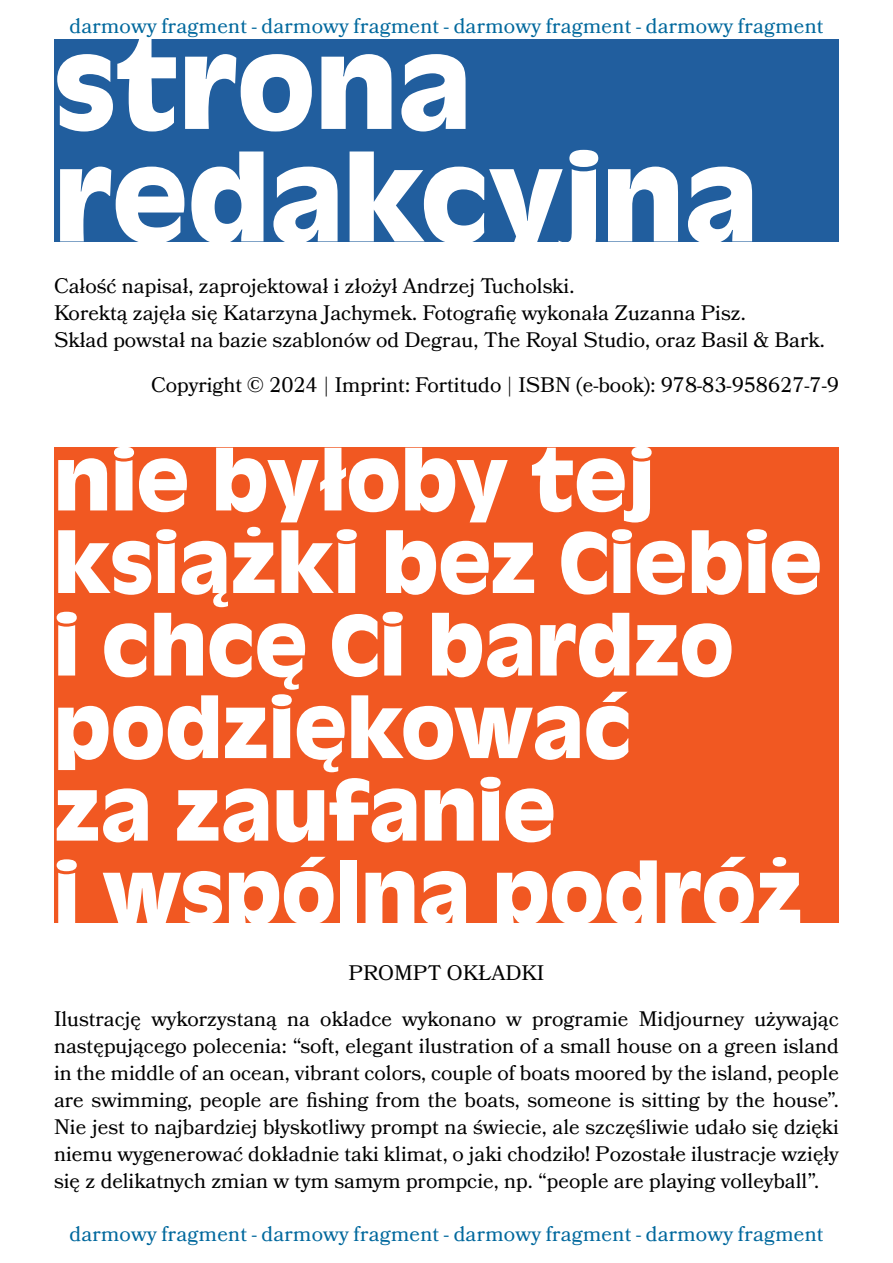
<style>
.page{position:relative;width:893px;height:1263px;background:#fff}
.page>*{position:absolute;margin:0;border:0;box-sizing:border-box;transform-origin:0 0}
.t1{font:700 129px/112.5px "Antique Oli";color:#fff}
.t2{font:700 90px/82.5px "Antique Oli";color:#fff}
.t3{font:21px/27px "Bookmania";color:#000}
.t4{font:21px "Bookmania";letter-spacing:.01em;color:#00689d}
</style>
<div class="page">
<div style="left:54px;top:39px;width:785px;height:202px;background:#215e9e"></div>
<div style="left:54px;top:448px;width:785px;height:475px;background:#f15822"></div>
<p class="t4" style="left:69px;top:13px;width:756px">darmowy fragment - darmowy fragment - darmowy fragment - darmowy fragment</p>
<h1 class="t1" style="left:54px;top:31px;width:705px">strona redakcyjna</h1>
<p class="t3" style="left:54px;top:272px;width:772px">Całość napisał, zaprojektował i złożył Andrzej Tucholski.<br>Korektą zajęła się Katarzyna Jachymek. Fotografię wykonała Zuzanna Pisz.<br>Skład powstał na bazie szablonów od Degrau, The Royal Studio, oraz Basil &amp; Bark.</p>
<p class="t3" style="left:151px;top:371px;width:689px">Copyright © 2024 | Imprint: Fortitudo | ISBN (e-book): 978-83-958627-7-9</p>
<h2 class="t2" style="left:54px;top:440px;width:770px">nie byłoby tej książki bez Ciebie i chcę Ci bardzo podziękować<br>za zaufanie<br>i wspólną podróż</h2>
<p class="t3" style="left:349px;top:959px;width:197px">PROMPT OKŁADKI</p>
<p class="t3" style="left:54px;top:1005px;width:787px;text-align:justify">Ilustrację wykorzystaną na okładce wykonano w programie Midjourney używając następującego polecenia: “soft, elegant ilustration of a small house on a green island in the middle of an ocean, vibrant colors, couple of boats moored by the island, people are swimming, people are fishing from the boats, someone is sitting by the house”.<br>Nie jest to najbardziej błyskotliwy prompt na świecie, ale szczęśliwie udało się dzięki niemu wygenerować dokładnie taki klimat, o jaki chodziło! Pozostałe ilustracje wzięły się z delikatnych zmian w tym samym prompcie, np. “people are playing volleyball”.</p>
<p class="t4" style="left:69px;top:1221px;width:756px">darmowy fragment - darmowy fragment - darmowy fragment - darmowy fragment</p>
</div>
